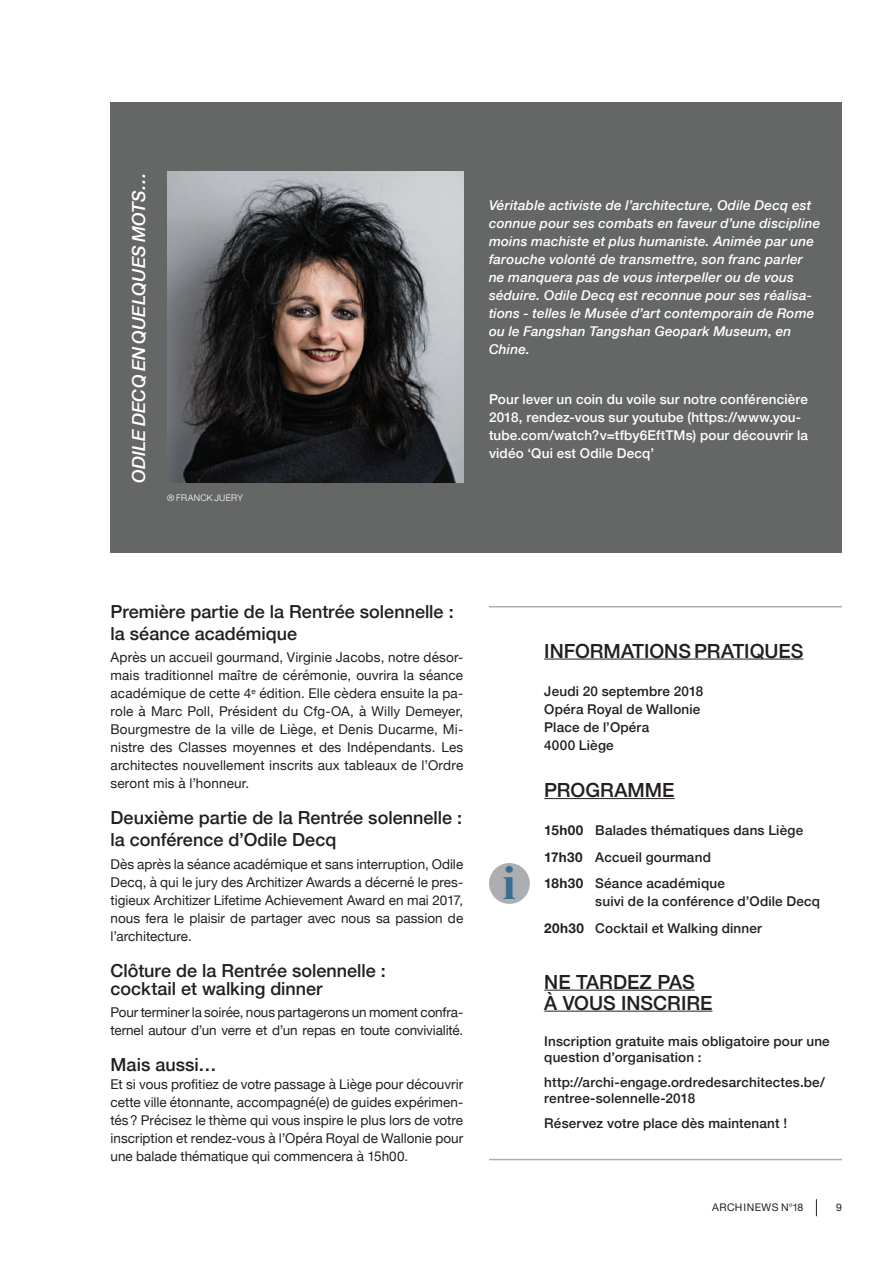
<style>
.page{position:relative;width:893px;height:1263px;background:#fff}
.page>*{position:absolute;margin:0;border:0;box-sizing:border-box;transform-origin:0 0}
.t1{font:700 48px "Times New Roman";color:#386e8f}
.t2{font:500 19.5px "Helvetica Neue";color:#231f20}
.t3{font:500 18px/22.2px "Helvetica Neue";color:#231f20}
.t4{font:italic 500 18px "Helvetica Neue";color:#fff}
.t5{font:13.5px/18px "Helvetica Neue";color:#231f20;text-align:justify}
.t6{font:500 13.5px/18px "Helvetica Neue";letter-spacing:.01em;color:#231f20}
.t7{font:italic 500 13.5px/18px "Helvetica Neue";letter-spacing:.015em;color:#fff}
.t8{font:500 13.5px/18px "Helvetica Neue";letter-spacing:.01em;color:#fff}
.t9{font:10.5px "Helvetica Neue";letter-spacing:.04em;color:#231f20}
.t10{font:300 9px "Helvetica Neue";letter-spacing:.03em;color:#fff}
.s1{font-weight:700}
</style>
<div class="page">
<svg style="left:816px;top:1199px;width:1px;height:17px"></svg>
<hr style="left:489px;top:606px;width:353px;height:1px;background:#adaeb2">
<hr style="left:489px;top:1159px;width:353px;height:1px;background:#adaeb2">
<hr style="left:544px;top:658px;width:259px;height:1px;background:#231f20">
<hr style="left:544px;top:798px;width:131px;height:1px;background:#231f20">
<hr style="left:544px;top:990px;width:151px;height:1px;background:#231f20">
<hr style="left:544px;top:1011px;width:168px;height:1px;background:#231f20">
<div style="left:489px;top:863px;width:41px;height:41px;background:#adaeb2;border-radius:50%"></div>
<div style="left:110px;top:102px;width:732px;height:451px;background:#656666"></div>
<img style="left:167px;top:172px;width:296px;height:311px">
<h3 class="t4" style="left:123px;top:483px;width:312px;rotate:-90deg">Odile Decq en quelques mots…</h3>
<p class="t10" style="left:167px;top:491px;width:77px">® FRANCK JUERY</p>
<p class="t7" style="left:489px;top:195px;width:333px">Véritable activiste de l’architecture, Odile Decq est connue pour ses combats en faveur d’une discipline moins machiste et plus humaniste. Animée par une farouche volonté de transmettre, son franc parler ne manquera pas de vous interpeller ou de vous séduire. Odile Decq est reconnue pour ses réalisa&shy;tions - telles le Musée d’art contemporain de Rome ou le Fangshan Tangshan Geopark Museum, en Chine.</p>
<p class="t8" style="left:489px;top:389px;width:321px">Pour lever un coin du voile sur notre conférencière 2018, rendez-vous sur youtube (https://www.you&shy;tube.com/watch?v=tfby6EftTMs) pour découvrir la vidéo ‘Qui est Odile Decq’</p>
<h3 class="t3" style="left:111px;top:599px;width:345px">Première partie de la Rentrée solennelle : la séance académique</h3>
<p class="t5" style="left:111px;top:649px;width:354px">Après un accueil gourmand, Virginie Jacobs, notre désor&shy;mais traditionnel maître de cérémonie, ouvrira la séance académique de cette 4<sup>e</sup> édition. Elle cèdera ensuite la pa&shy;role à Marc Poll, Président du Cfg-OA, à Willy Demeyer, Bourgmestre de la ville de Liège, et Denis Ducarme, Mi&shy;nistre des Classes moyennes et des I ndépendants. Les architectes nouvellement inscrits aux tableaux de l’Ordre seront mis à l’honneur.</p>
<h3 class="t3" style="left:111px;top:805px;width:353px">Deuxième partie de la Rentrée solennelle : la conférence d’Odile Decq</h3>
<p class="t5" style="left:111px;top:856px;width:354px">Dès après la séance académique et sans interruption, Odile Decq, à qui le jury des Architizer Awards a décerné le pres&shy;tigieux Architizer Lifetime Achievement Award en mai 2017, nous fera le plaisir de partager avec nous sa passion de l’architecture.</p>
<h3 class="t3" style="left:111px;top:960px;width:277px;line-height:18px">Clôture de la Rentrée solennelle : cocktail et walking dinner</h3>
<p class="t5" style="left:111px;top:1004px;width:354px">Pour terminer la soirée, nous partagerons un moment confra&shy;ternel autour d’un verre et d’un repas en toute convivialité.</p>
<h3 class="t3" style="left:111px;top:1052px;width:107px">Mais aussi…</h3>
<p class="t5" style="left:111px;top:1076px;width:354px">Et si vous profitiez de votre passage à Liège pour découvrir cette ville étonnante, accompagné(e) de guides expérimen&shy;tés? Précisez le thème qui vous inspire le plus lors de votre inscription et rendez-vous à l’Opéra Royal de Wallonie pour une balade thématique qui commencera à 15h00.</p>
<h1 class="t1" style="left:502px;top:850px;width:15px">i</h1>
<h2 class="t2" style="left:544px;top:635px;width:45px">Informations</h2>
<h2 class="t2" style="left:694px;top:635px;width:12px">prati</h2>
<h2 class="t2" style="left:750px;top:635px;width:29px">ques</h2>
<p class="t6" style="left:544px;top:681px;width:161px">Jeudi 20 septembre 2018<br>Opéra Royal de Wallonie<br>Place de l’Opéra<br>4000 Liège</p>
<h2 class="t2" style="left:544px;top:774px;width:29px">Programme</h2>
<p class="t6" style="left:544px;top:816px;width:260px;line-height:26.5px"><span class="s1">15h00</span> Balades thématiques dans Liège<br><span class="s1">17h30</span> Accueil gourmand<br><span class="s1">18h30</span> Séance académique</p>
<p class="t6" style="left:544px;top:887px;width:277px;line-height:26.5px;text-indent:51px">suivi de la conférence d’Odile Decq<br><span class="s1">20h30</span> Cocktail et Walking dinner</p>
<h2 class="t2" style="left:544px;top:966px;width:46px">Ne tarde</h2>
<h2 class="t2" style="left:640px;top:966px;width:31px">z pas</h2>
<h2 class="t2" style="left:544px;top:987px;width:33px">à vous</h2>
<h2 class="t2" style="left:621px;top:987px;width:13px">inscrire</h2>
<p class="t6" style="left:544px;top:1032px;width:287px;line-height:16.2px">Inscription gratuite mais obligatoire pour une question d’organisation :</p>
<p class="t6" style="left:544px;top:1073px;width:282px;line-height:16.2px">http://archi-engage.ordredesarchitectes.be/ rentree-solennelle-2018</p>
<p class="t6" style="left:544px;top:1113px;width:244px">Réservez votre place dès maintenant !</p>
<p class="t9" style="left:712px;top:1199px;width:93px">Archinews N°18</p>
<p class="t9" style="left:836px;top:1199px;width:7px">9</p>
</div>
